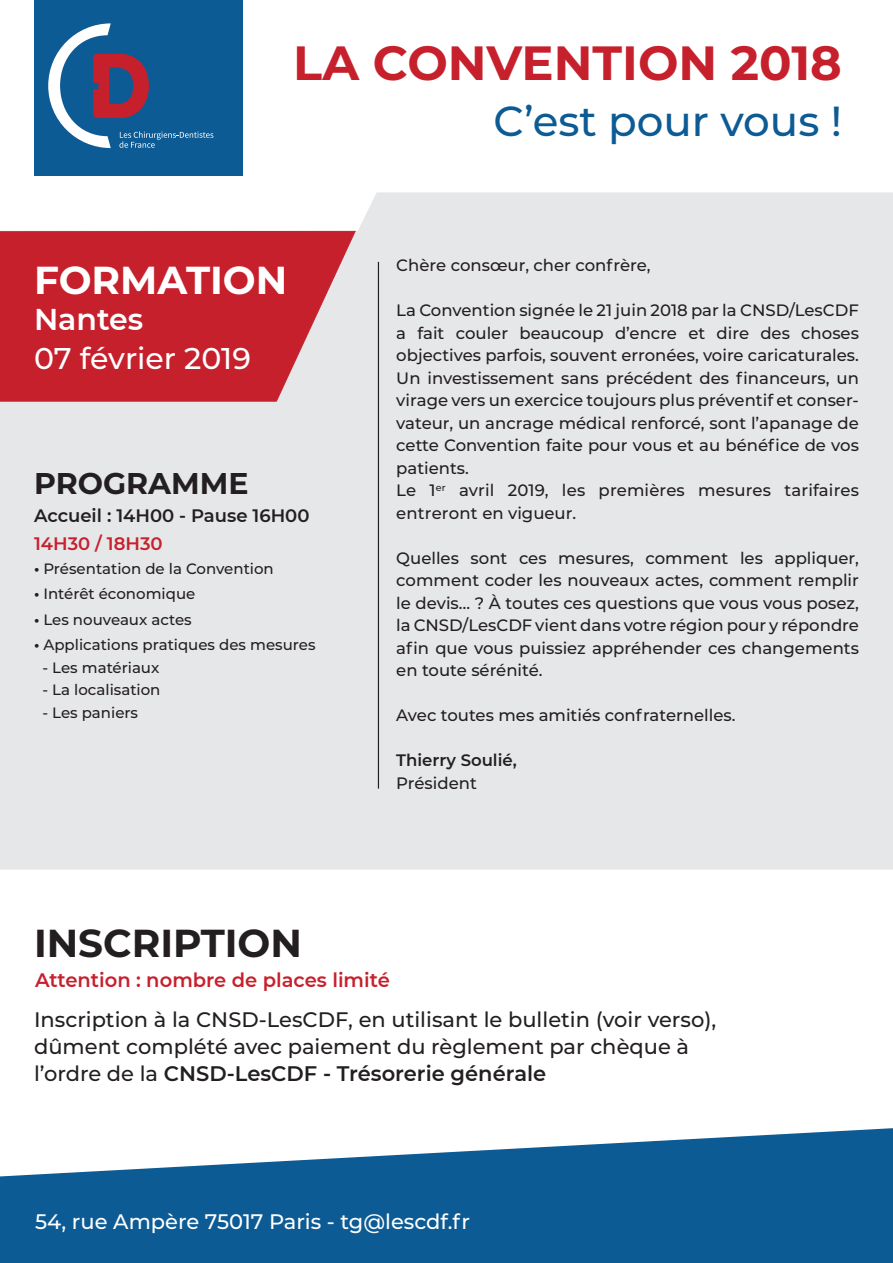
<style>
.page{position:relative;width:893px;height:1263px;background:#fff}
.page>*{position:absolute;margin:0;border:0;box-sizing:border-box;transform-origin:0 0}
.t1{font:700 48px "Montserrat";color:#c7202d}
.t2{font:500 42px "Montserrat";color:#0d5b94}
.t3{font:700 39px "Montserrat";color:#231f20}
.t4{font:700 39px "Montserrat";color:#fff}
.t5{font:500 30px "Montserrat";letter-spacing:-.005em;color:#fff}
.t6{font:700 30px "Montserrat";color:#231f20}
.t7{font:600 30px "Montserrat";color:#fff}
.t8{font:500 21px/27px "Montserrat";color:#231f20}
.t9{font:500 21px "Montserrat";color:#fff}
.t10{font:600 19.5px "Montserrat";color:#c7202d}
.t11{font:600 18px "Montserrat";color:#231f20}
.t12{font:600 18px "Montserrat";color:#c7202d}
.t13{font:500 16.5px/22.5px "Montserrat";color:#231f20}
.t14{font:600 16.5px "Montserrat";color:#231f20}
.t15{font:500 15px "Montserrat";color:#231f20}
.s1{font-weight:700}
.s2{font-weight:600}
</style>
<div class="page">
<svg style="left:0;top:1128px;width:893px;height:135px;fill:#0d5b94"></svg>
<div style="left:0;top:192px;width:893px;height:678px;background:#e6e7e9"></div>
<div style="left:34px;top:0;width:208px;height:175px;background:#0d5b94"></div>
<svg style="left:48px;top:23px;width:165px;height:125px"></svg>
<svg style="left:0;top:231px;width:356px;height:170px;background:#ca3641"></svg>
<hr style="left:378px;top:262px;width:1px;height:526px;background:#231f20">
<h1 class="t1" style="left:293px;top:29px;width:550px">LA CONVENTION 2018</h1>
<h2 class="t2" style="left:493px;top:92px;width:350px">C’est pour vous !</h2>
<h3 class="t4" style="left:34px;top:252px;width:255px">FORMATION</h3>
<h3 class="t7" style="left:34px;top:298px;width:111px">Nantes</h3>
<h3 class="t5" style="left:34px;top:338px;width:218px">07 février 2019</h3>
<h3 class="t6" style="left:34px;top:461px;width:216px">PROGRAMME</h3>
<p class="t11" style="left:34px;top:502px;width:277px">Accueil : 14H00 - Pause 16H00</p>
<p class="t12" style="left:34px;top:531px;width:130px">14H30 / 18H30</p>
<p class="t15" style="left:34px;top:558px;width:241px"><span class="s1">•</span> Présentation de la Convention</p>
<p class="t15" style="left:34px;top:583px;width:163px"><span class="s1">•</span> Intérêt économique</p>
<p class="t15" style="left:34px;top:609px;width:159px"><span class="s1">•</span> Les nouveaux actes</p>
<p class="t15" style="left:34px;top:634px;width:283px"><span class="s1">•</span> Applications pratiques des mesures</p>
<p class="t15" style="left:43px;top:657px;width:118px">- Les matériaux</p>
<p class="t15" style="left:43px;top:679px;width:119px">- La localisation</p>
<p class="t15" style="left:43px;top:702px;width:97px">- Les paniers</p>
<p class="t13" style="left:396px;top:253px;width:256px">Chère consœur, cher confrère,</p>
<p class="t13" style="left:396px;top:298px;width:464px">La Convention signée le 21 juin 2018 par la CNSD/LesCDF a fait couler beaucoup d’encre et dire des choses objectives parfois, souvent erronées, voire caricaturales.<br>Un investissement sans précédent des financeurs, un virage vers un exercice toujours plus préventif et conser&shy;vateur, un ancrage médical renforcé, sont l’apanage de cette Convention faite pour vous et au bénéfice de vos patients.<br>Le 1<sup>er</sup> avril 2019, les premières mesures tarifaires entreront en vigueur.</p>
<p class="t13" style="left:396px;top:546px;width:464px;text-align:justify">Quelles sont ces mesures, comment les appliquer, comment coder les nouveaux actes, comment remplir le devis… ? À toutes ces questions que vous vous posez, la CNSD/LesCDF vient dans votre région pour y répondre afin que vous puissiez appréhender ces changements en toute sérénité.</p>
<p class="t13" style="left:396px;top:703px;width:341px">Avec toutes mes amitiés confraternelles.</p>
<p class="t14" style="left:396px;top:748px;width:122px">Thierry Soulié,</p>
<p class="t13" style="left:396px;top:771px;width:82px">Président</p>
<h3 class="t3" style="left:34px;top:915px;width:269px">INSCRIPTION</h3>
<p class="t10" style="left:35px;top:966px;width:356px">Attention : nombre de places limité</p>
<p class="t8" style="left:34px;top:1005px;width:684px">Inscription à la CNSD-LesCDF, en utilisant le bulletin (voir verso), dûment complété avec paiement du règlement par chèque à l’ordre de la <span class="s2">CNSD-LesCDF - Trésorerie générale</span></p>
<p class="t9" style="left:35px;top:1207px;width:437px">54, rue Ampère 75017 Paris - tg@lescdf.fr</p>
</div>
